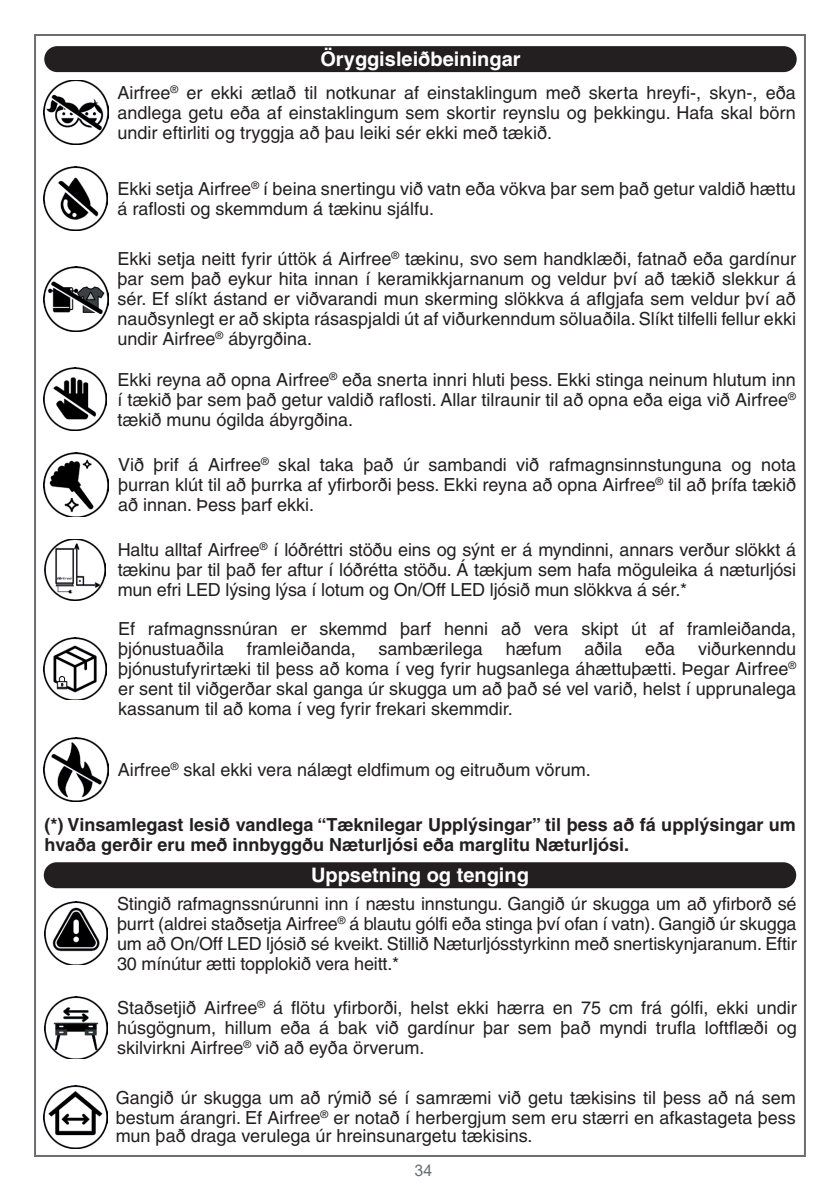
<style>
.page{position:relative;width:840px;height:1191px;background:#fff}
.page>*{position:absolute;margin:0;border:0;box-sizing:border-box;transform-origin:0 0}
.t1{font:700 20px "Helvetica";color:#fff}
.t2{font:18px/20px "Helvetica";color:#231f20;text-align:justify}
.t3{font:700 18px/20px "Helvetica";color:#231f20}
.t4{font:16px "Arial";color:#6c6d70}
</style>
<div class="page">
<div style="left:45px;top:863px;width:749px;height:24px;background:#231f20;border-radius:12px"></div>
<div style="left:44px;top:862px;width:751px;height:26px;border:2px solid #231f20;border-radius:12px"></div>
<div style="left:45px;top:47px;width:750px;height:24px;background:#231f20;border-radius:12px"></div>
<div style="left:44px;top:46px;width:752px;height:26px;border:2px solid #231f20;border-radius:12px"></div>
<img style="left:44px;top:453px;width:64px;height:64px">
<img style="left:44px;top:637px;width:62px;height:63px">
<img style="left:44px;top:737px;width:64px;height:64px">
<img style="left:44px;top:902px;width:63px;height:63px">
<img style="left:44px;top:996px;width:63px;height:63px">
<img style="left:44px;top:1085px;width:63px;height:63px">
<img style="left:44px;top:539px;width:61px;height:61px">
<img style="left:44px;top:167px;width:63px;height:63px">
<img style="left:44px;top:267px;width:64px;height:64px">
<img style="left:44px;top:368px;width:63px;height:62px">
<img style="left:44px;top:80px;width:64px;height:65px">
<p class="t1" style="left:320px;top:47px;width:202px">Öryggisleiðbeiningar</p>
<p class="t2" style="left:117px;top:82px;width:679px">Airfree<sup>®</sup> er ekki ætlað til notkunar af einstaklingum með skerta hreyfi-, skyn-, eða andlega getu eða af einstaklingum sem skortir reynslu og þekkingu. Hafa skal börn undir eftirliti og tryggja að þau leiki sér ekki með tækið.</p>
<p class="t2" style="left:117px;top:179px;width:679px">Ekki setja Airfree<sup>®</sup> í beina snertingu við vatn eða vökva þar sem það getur valdið hættu á raflosti og skemmdum á tækinu sjálfu.</p>
<p class="t2" style="left:117px;top:249px;width:679px">Ekki setja neitt fyrir úttök á Airfree<sup>®</sup> tækinu, svo sem handklæði, fatnað eða gardínur þar sem það eykur hita innan í keramikkjarnanum og veldur því að tækið slekkur á sér. Ef slíkt ástand er viðvarandi mun skerming slökkva á aflgjafa sem veldur því að nauðsynlegt er að skipta rásaspjaldi út af viðurkenndum söluaðila. Slíkt tilfelli fellur ekki undir Airfree<sup>®</sup> ábyrgðina.</p>
<p class="t2" style="left:117px;top:369px;width:679px">Ekki reyna að opna Airfree<sup>®</sup> eða snerta innri hluti þess. Ekki stinga neinum hlutum inn í tækið þar sem það getur valdið raflosti. Allar tilraunir til að opna eða eiga við Airfree<sup>® </sup>tækið munu ógilda ábyrgðina.</p>
<p class="t2" style="left:118px;top:455px;width:679px">Við þrif á Airfree<sup>®</sup> skal taka það úr sambandi við rafmagnsinnstunguna og nota þurran klút til að þurrka af yfirborði þess. Ekki reyna að opna Airfree<sup>®</sup> til að þrífa tækið að innan. Þess þarf ekki.</p>
<p class="t2" style="left:118px;top:539px;width:679px">Haltu alltaf Airfree<sup>®</sup> í lóðréttri stöðu eins og sýnt er á myndinni, annars verður slökkt á tækinu þar til það fer aftur í lóðrétta stöðu. Á tækjum sem hafa möguleika á næturljósi mun efri LED lýsing lýsa í lotum og On/Off LED ljósið mun slökkva á sér.*</p>
<p class="t2" style="left:118px;top:619px;width:679px">Ef rafmagnssnúran er skemmd þarf henni að vera skipt út af framleiðanda, þjónustuaðila</p>
<p class="t2" style="left:118px;top:639px;width:679px;text-indent:579px">viðurkenndu þjónustufyrirtæki til þess að koma í veg fyrir hugsanlega áhættuþætti. Þegar Airfree<sup>® </sup>er sent til viðgerðar skal ganga úr skugga um að það sé vel varið, helst í upprunalega kassanum til að koma í veg fyrir frekari skemmdir.</p>
<p class="t2" style="left:247px;top:639px;width:110px">framleiðanda,</p>
<p class="t2" style="left:378px;top:639px;width:106px">sambærilega</p>
<p class="t2" style="left:505px;top:639px;width:58px">hæfum</p>
<p class="t2" style="left:584px;top:639px;width:40px">aðila</p>
<p class="t2" style="left:645px;top:639px;width:32px">eða</p>
<p class="t2" style="left:118px;top:759px;width:474px">Airfree<sup>®</sup> skal ekki vera nálægt eldfimum og eitruðum vörum.</p>
<p class="t3" style="left:44px;top:814px;width:752px">(*) Vinsamlegast lesið vandlega “Tæknilegar Upplýsingar” til þess að fá upplýsingar um hvaða gerðir eru með innbyggðu Næturljósi eða marglitu Næturljósi.</p>
<p class="t1" style="left:311px;top:863px;width:219px">Uppsetning og tenging</p>
<p class="t2" style="left:117px;top:893px;width:680px">Stingið rafmagnssnúrunni inn í næstu innstungu. Gangið úr skugga um að yfirborð sé þurrt (aldrei staðsetja Airfree<sup>®</sup> á blautu gólfi eða stinga því ofan í vatn). Gangið úr skugga um að On/Off LED ljósið sé kveikt. Stillið Næturljósstyrkinn með snertiskynjaranum. Eftir 30 mínútur ætti topplokið vera heitt.*</p>
<p class="t2" style="left:117px;top:997px;width:680px">Staðsetjið Airfree<sup>®</sup> á flötu yfirborði, helst ekki hærra en 75 cm frá gólfi, ekki undir húsgögnum, hillum eða á bak við gardínur þar sem það myndi trufla loftflæði og skilvirkni Airfree<sup>®</sup> við að eyða örverum.</p>
<p class="t2" style="left:116px;top:1087px;width:681px">Gangið úr skugga um að rýmið sé í samræmi við getu tækisins til þess að ná sem bestum árangri. Ef Airfree<sup>®</sup> er notað í herbergjum sem eru stærri en afkastageta þess</p>
<p class="t2" style="left:116px;top:1125px;width:418px">mun það draga verulega úr hreinsunargetu tækisins.</p>
<p class="t4" style="left:414px;top:1158px;width:19px">34</p>
</div>
